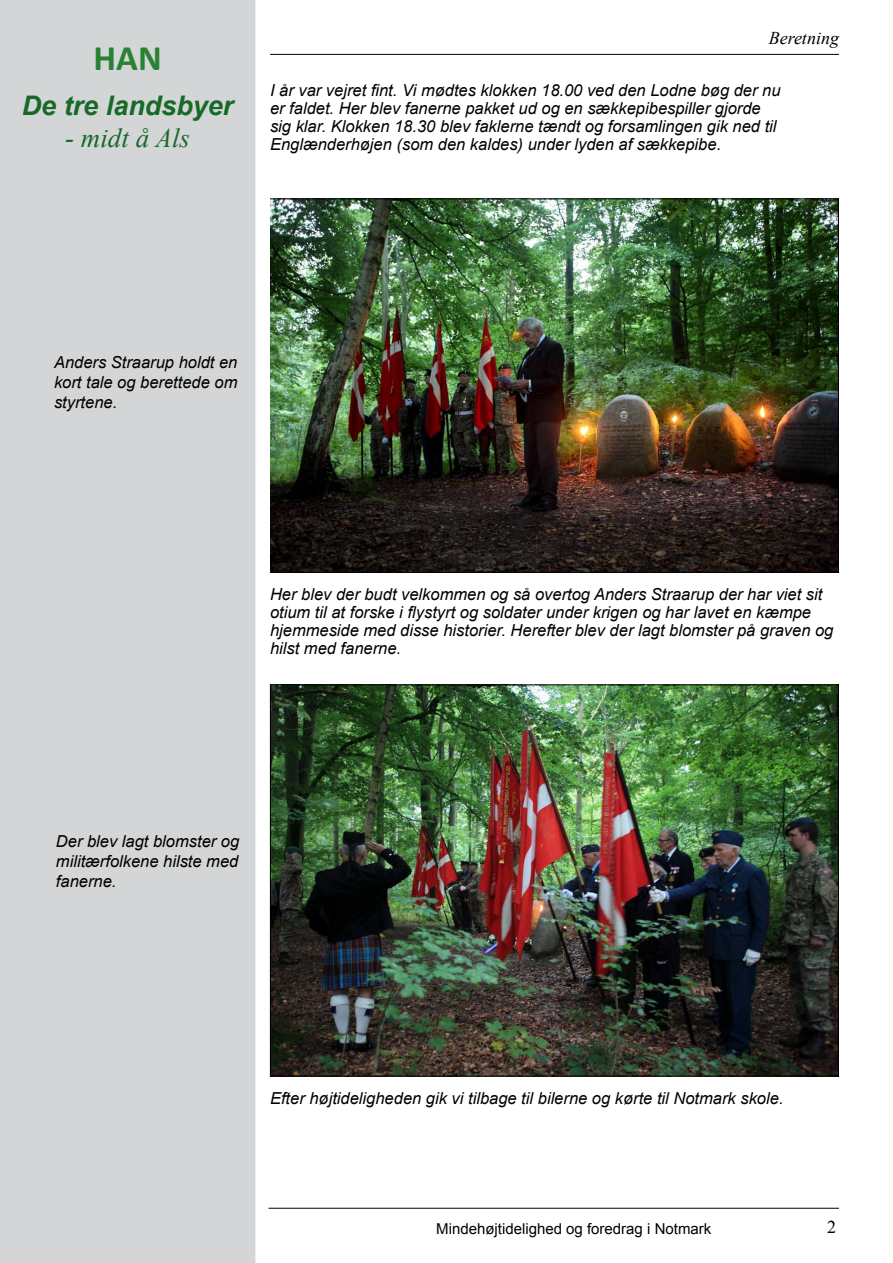
<style>
.page{position:relative;width:893px;height:1263px;background:#fff}
.page>*{position:absolute;margin:0;border:0;box-sizing:border-box;transform-origin:0 0}
.t1{font:700 36px "Calibri";color:#288135}
.t2{font:italic 700 27px "Arial";color:#176928}
.t3{font:italic 27px "Times New Roman";color:#176928}
.t4{font:italic 18px "Times New Roman";color:#000}
.t5{font:18px "Times New Roman";color:#000}
.t6{font:italic 16.5px/18px "Arial";color:#000}
.t7{font:15px "Arial";color:#000}
</style>
<div class="page">
<div style="left:1px;top:1px;width:254px;height:1261px;background:#d3d5d6"></div>
<div style="left:0;top:0;width:255px;height:1263px;border:2px solid #d3d5d6"></div>
<hr style="left:268px;top:1208px;width:571px;height:1px;background:#000">
<hr style="left:270px;top:54px;width:569px;height:1px;background:#000">
<img style="left:272px;top:200px;width:565px;height:371px">
<img style="left:272px;top:686px;width:565px;height:388px">
<h1 class="t1" style="left:93px;top:35px;width:70px">HAN</h1>
<h2 class="t2" style="left:22px;top:87px;width:213px">De tre landsbyer</h2>
<h2 class="t3" style="left:65px;top:119px;width:126px">- midt å Als</h2>
<p class="t4" style="left:769px;top:25px;width:72px">Beretning</p>
<p class="t6" style="left:270px;top:81px;width:512px">I år var vejret fint. Vi mødtes klokken 18.00 ved den Lodne bøg der nu er faldet. Her blev fanerne pakket ud og en sækkepibespiller gjorde sig klar. Klokken 18.30 blev faklerne tændt og forsamlingen gik ned til Englænderhøjen (som den kaldes) under lyden af sækkepibe.</p>
<p class="t6" style="left:54px;top:353px;width:185px;line-height:19.8px;text-align:justify">Anders Straarup holdt en kort tale og berettede om styrtene.</p>
<p class="t6" style="left:270px;top:585px;width:565px">Her blev der budt velkommen og så overtog Anders Straarup der har viet sit otium til at forske i flystyrt og soldater under krigen og har lavet en kæmpe hjemmeside med disse historier. Herefter blev der lagt blomster på graven og hilst med fanerne.</p>
<p class="t6" style="left:56px;top:832px;width:185px;line-height:19.8px;text-align:justify">Der blev lagt blomster og militærfolkene hilste med fanerne.</p>
<p class="t6" style="left:270px;top:1089px;width:515px">Efter højtideligheden gik vi tilbage til bilerne og kørte til Notmark skole.</p>
<p class="t7" style="left:436px;top:1219px;width:277px">Mindehøjtidelighed og foredrag i Notmark</p>
<p class="t5" style="left:827px;top:1215px;width:10px">2</p>
</div>
